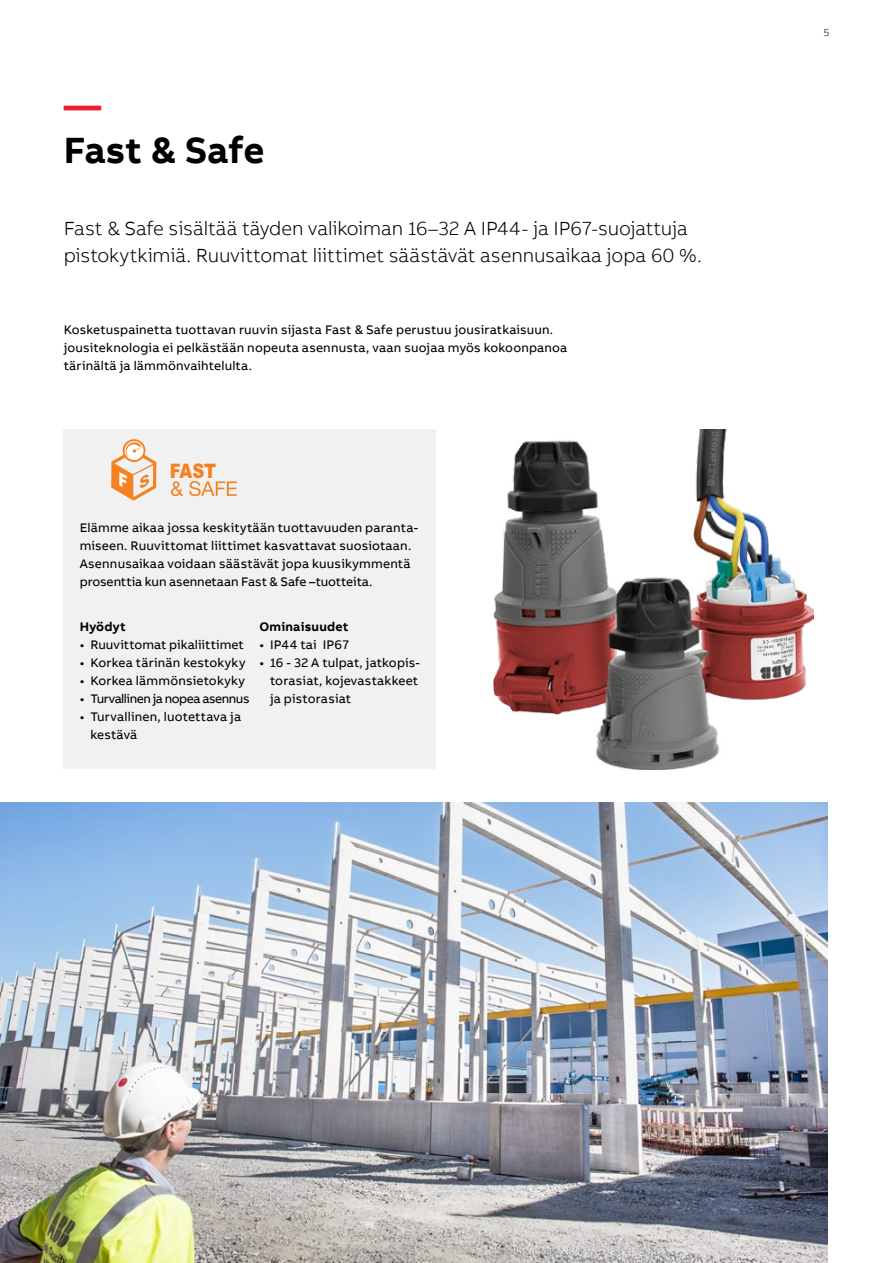
<style>
.page{position:relative;width:893px;height:1263px;background:#fff}
.page>*{position:absolute;margin:0;border:0;box-sizing:border-box;transform-origin:0 0}
.t1{font:700 37.5px "AB Bvoice";letter-spacing:-.01em;color:#000}
.t2{font:700 37.5px "AB Bvoice";color:#ed1c29}
.t3{font:900 19.95px "Arial";color:#f58220;scale:.83 1}
.t4{font:300 19.5px/27px "AB Bvoice";letter-spacing:-.005em;color:#000}
.t5{font:12.75px/18px "AB Bvoice";letter-spacing:.015em;color:#000}
.t6{font:12.75px "AB Bvoice";letter-spacing:-.035em;color:#000}
.t7{font:700 12.75px "AB Bvoice";letter-spacing:.02em;color:#000}
.t8{font:300 10.5px "AB Bvoice";color:#000}
</style>
<div class="page">
<div style="left:64px;top:429px;width:372px;height:340px;background:#f1f1f2"></div>
<svg style="left:171px;top:481px;width:12px;height:15px"></svg>
<svg style="left:189px;top:481px;width:48px;height:15px"></svg>
<svg style="left:123px;top:439px;width:22px;height:23px"></svg>
<img style="left:494px;top:429px;width:320px;height:340px">
<img style="left:0;top:803px;width:828px;height:460px">
<svg style="left:111px;top:442px;width:45px;height:59px"></svg>
<h1 class="t2" style="left:64px;top:81px;width:39px">—</h1>
<h1 class="t1" style="left:64px;top:126px;width:202px">Fast &amp; Safe</h1>
<h3 class="t4" style="left:64px;top:215px;width:640px">Fast &amp; Safe sisältää täyden valikoiman 16–32 A IP44- ja IP67-suojattuja pistokytkimiä. Ruuvittomat liittimet säästävät asennusaikaa jopa 60 %.</h3>
<p class="t5" style="left:64px;top:321px;width:505px">Kosketuspainetta tuottavan ruuvin sijasta Fast &amp; Safe perustuu jousiratkaisuun. jousiteknologia ei pelkästään nopeuta asennusta, vaan suojaa myös kokoonpanoa tärinältä ja lämmönvaihtelulta.</p>
<h2 class="t3" style="left:170px;top:457px;width:57px">FAST</h2>
<p class="t5" style="left:80px;top:519px;width:340px">Elämme aikaa jossa keskitytään tuottavuuden paranta&shy;miseen. Ruuvittomat liittimet kasvattavat suosiotaan.<br>Asennusaikaa voidaan säästävät jopa kuusikymmentä prosenttia kun asennetaan Fast &amp; Safe –tuotteita.</p>
<p class="t7" style="left:80px;top:618px;width:48px">Hyödyt</p>
<p class="t5" style="left:80px;top:636px;width:166px">• Ruuvittomat pikaliittimet</p>
<p class="t5" style="left:80px;top:654px;width:167px">• Korkea tärinän kestokyky</p>
<p class="t5" style="left:80px;top:672px;width:167px">• Korkea lämmönsietokyky</p>
<p class="t6" style="left:80px;top:691px;width:171px">• Turvallinen ja nopea asennus</p>
<p class="t5" style="left:90px;top:708px;width:152px;text-indent:-11px">• Turvallinen, luotettava ja kestävä</p>
<p class="t7" style="left:259px;top:618px;width:91px">Ominaisuudet</p>
<p class="t5" style="left:259px;top:636px;width:91px">• IP44 tai IP67</p>
<p class="t5" style="left:270px;top:654px;width:151px;text-indent:-11px">• 16 - 32 A tulpat, jatkopis&shy;torasiat, kojevastakkeet ja pistorasiat</p>
<p class="t8" style="left:823px;top:26px;width:7px">5</p>
</div>
